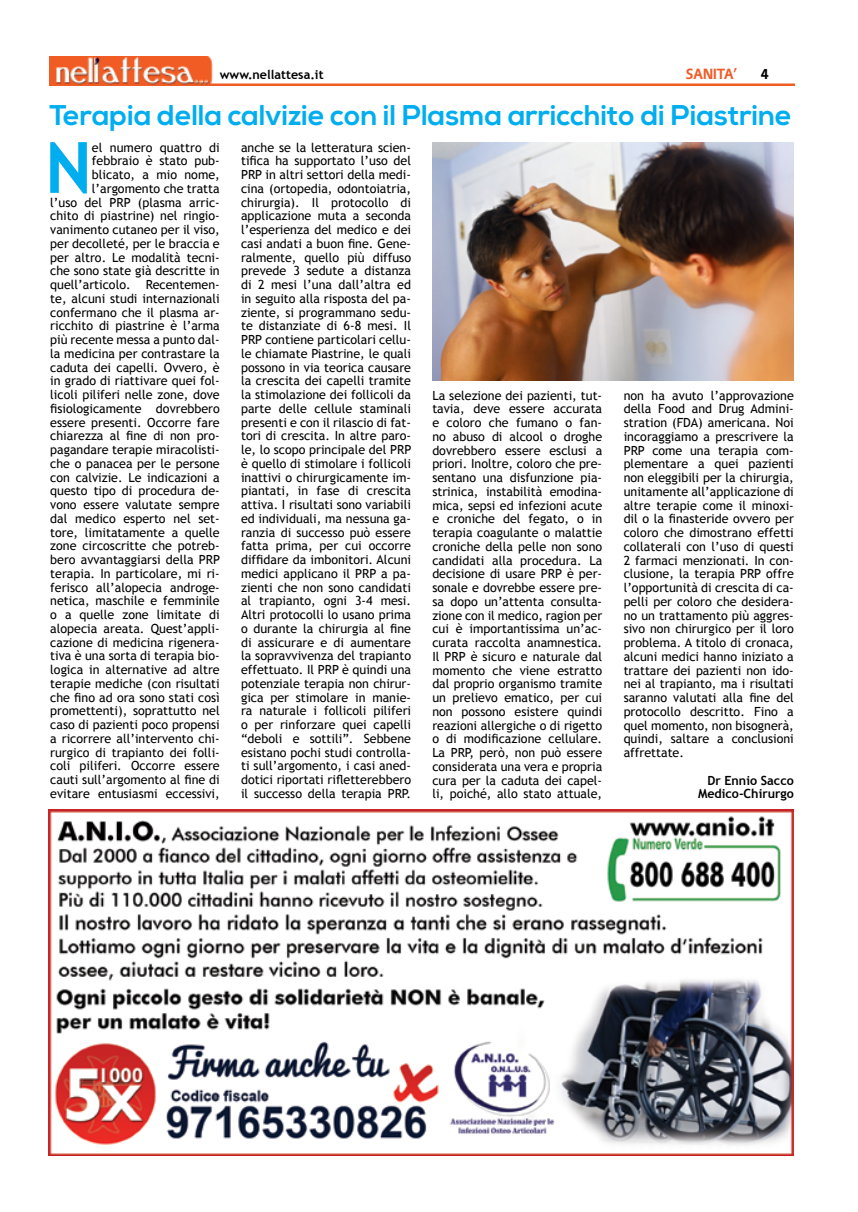
<style>
.page{position:relative;width:858px;height:1212px;background:#fff}
.page>*{position:absolute;margin:0;border:0;box-sizing:border-box;transform-origin:0 0}
.t1{font:700 70.88px "Trebuchet MS";color:#00aeef}
.t2{font:700 28.5px "Nexa";color:#00aeef}
.t3{font:700 15px "Vegur";color:#f15a25}
.t4{font:700 15px "Vegur";color:#000}
.t5{font:12.62px/13.8px "Trebuchet MS";color:#000;text-align:justify}
.t6{font:700 12.62px/13.8px "Trebuchet MS";color:#000;text-align:right}
.t7{font:700 12.5px "Trebuchet MS";color:#000}
</style>
<div class="page">
<img style="left:50px;top:57px;width:744px;height:29px">
<img style="left:49px;top:810px;width:744px;height:345px">
<img style="left:432px;top:142px;width:361px;height:238px">
<p class="t7" style="left:220px;top:67px;width:105px">www.nellattesa.it</p>
<p class="t3" style="left:686px;top:66px;width:53px">SANITA’</p>
<p class="t4" style="left:760px;top:66px;width:9px">4</p>
<h2 class="t2" style="left:49px;top:99px;width:743px">Terapia della calvizie con il Plasma arricchito di Piastrine</h2>
<h1 class="t1" style="left:45px;top:123px;width:48px">N</h1>
<p class="t5" style="left:50px;top:140px;width:171px;text-align:right">el numero quattro di febbraio è stato pub&shy;blicato, a mio nome, l’argomento che tratta<br>l’uso del PRP (plasma arric&shy;chito di piastrine) nel ringio&shy;vanimento cutaneo per il viso, per decolleté, per le braccia e per altro. Le modalità tecni&shy;che sono state già descritte in quell’articolo. Recentemen&shy;te, alcuni studi internazionali confermano che il plasma ar&shy;ricchito di piastrine è l’arma più recente messa a punto dal&shy;la medicina per contrastare la caduta dei capelli. Ovvero, è in grado di riattivare quei fol&shy;licoli piliferi nelle zone, dove fisiologicamente dovrebbero essere presenti. Occorre fare chiarezza al fine di non pro&shy;pagandare terapie miracolisti&shy;che o panacea per le persone con calvizie. Le indicazioni a questo tipo di procedura de&shy;vono essere valutate sempre dal medico esperto nel set&shy;tore, limitatamente a quelle zone circoscritte che potreb&shy;bero avvantaggiarsi della PRP terapia. In particolare, mi ri&shy;ferisco all’alopecia androge&shy;netica, maschile e femminile o a quelle zone limitate di alopecia areata. Quest’appli&shy;cazione di medicina rigenera&shy;tiva è una sorta di terapia bio&shy;logica in alternative ad altre terapie mediche (con risultati che fino ad ora sono stati così promettenti), soprattutto nel caso di pazienti poco propensi a ricorrere all’intervento chi&shy;rurgico di trapianto dei folli&shy;coli piliferi. Occorre essere cauti sull’argomento al fine di evitare entusiasmi eccessivi,</p>
<p class="t5" style="left:241px;top:140px;width:172px">anche se la letteratura scien&shy;tifica ha supportato l’uso del PRP in altri settori della medi&shy;cina (ortopedia, odontoiatria, chirurgia). Il protocollo di applicazione muta a seconda l’esperienza del medico e dei casi andati a buon fine. Gene&shy;ralmente, quello più diffuso prevede 3 sedute a distanza di 2 mesi l’una dall’altra ed in seguito alla risposta del pa&shy;ziente, si programmano sedu&shy;te distanziate di 6-8 mesi. Il PRP contiene particolari cellu&shy;le chiamate Piastrine, le quali possono in via teorica causare la crescita dei capelli tramite la stimolazione dei follicoli da parte delle cellule staminali presenti e con il rilascio di fat&shy;tori di crescita. In altre paro&shy;le, lo scopo principale del PRP è quello di stimolare i follicoli inattivi o chirurgicamente im&shy;piantati, in fase di crescita attiva. I risultati sono variabili ed individuali, ma nessuna ga&shy;ranzia di successo può essere fatta prima, per cui occorre diffidare da imbonitori. Alcuni medici applicano il PRP a pa&shy;zienti che non sono candidati al trapianto, ogni 3-4 mesi.<br>Altri protocolli lo usano prima o durante la chirurgia al fine di assicurare e di aumentare la sopravvivenza del trapianto effettuato. Il PRP è quindi una potenziale terapia non chirur&shy;gica per stimolare in manie&shy;ra naturale i follicoli piliferi o per rinforzare quei capelli “deboli e sottili”. Sebbene esistano pochi studi controlla&shy;ti sull’argomento, i casi aned&shy;dotici riportati rifletterebbero il successo della terapia PRP.</p>
<p class="t5" style="left:432px;top:388px;width:171px">La selezione dei pazienti, tut&shy;tavia, deve essere accurata e coloro che fumano o fan&shy;no abuso di alcool o droghe dovrebbero essere esclusi a priori. Inoltre, coloro che pre&shy;sentano una disfunzione pia&shy;strinica, instabilità emodina&shy;mica, sepsi ed infezioni acute e croniche del fegato, o in terapia coagulante o malattie croniche della pelle non sono candidati alla procedura. La decisione di usare PRP è per&shy;sonale e dovrebbe essere pre&shy;sa dopo un’attenta consulta&shy;zione con il medico, ragion per cui è importantissima un’ac&shy;curata raccolta anamnestica.<br>Il PRP è sicuro e naturale dal momento che viene estratto dal proprio organismo tramite un prelievo ematico, per cui non possono esistere quindi reazioni allergiche o di rigetto o di modificazione cellulare.<br>La PRP, però, non può essere considerata una vera e propria cura per la caduta dei capel&shy;li, poiché, allo stato attuale,</p>
<p class="t5" style="left:623px;top:388px;width:172px">non ha avuto l’approvazione della Food and Drug Admini&shy;stration (FDA) americana. Noi incoraggiamo a prescrivere la PRP come una terapia com&shy;plementare a quei pazienti non eleggibili per la chirurgia, unitamente all’applicazione di altre terapie come il minoxi&shy;dil o la finasteride ovvero per coloro che dimostrano effetti collaterali con l’uso di questi 2 farmaci menzionati. In con&shy;clusione, la terapia PRP offre l’opportunità di crescita di ca&shy;pelli per coloro che desidera&shy;no un trattamento più aggres&shy;sivo non chirurgico per il loro problema. A titolo di cronaca, alcuni medici hanno iniziato a trattare dei pazienti non ido&shy;nei al trapianto, ma i risultati saranno valutati alla fine del protocollo descritto. Fino a quel momento, non bisognerà, quindi, saltare a conclusioni affrettate.</p>
<p class="t6" style="left:698px;top:773px;width:97px">Dr Ennio Sacco<br>Medico-Chirurgo</p>
</div>
